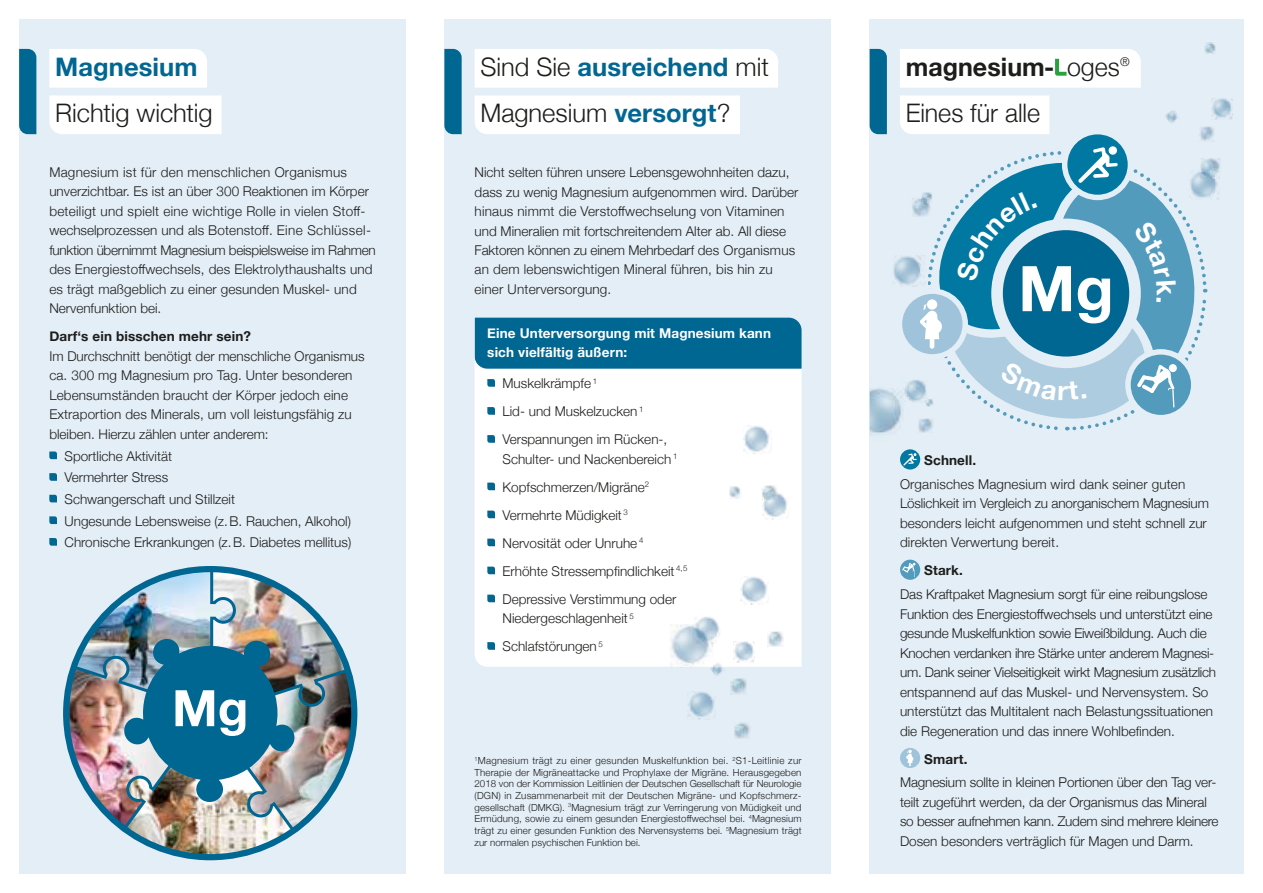
<style>
.page{position:relative;width:1263px;height:893px;background:#fff}
.page>*{position:absolute;margin:0;border:0;box-sizing:border-box;transform-origin:0 0}
.t1{font:700 63px "Helvetica Neue";color:#fff}
.t2{font:300 25.5px/46.5px "Helvetica Neue";color:#1d1d1b}
.t3{font:700 25.5px "Helvetica Neue";letter-spacing:.005em;color:#006692}
.t4{font:300 13.5px/19.5px "Helvetica Neue";color:#1d1d1b}
.t5{font:700 13.5px/19.5px "Helvetica Neue";letter-spacing:.01em;color:#fff}
.t6{font:700 13.5px "Helvetica Neue";letter-spacing:.01em;color:#1d1d1b}
.t7{font:300 9.75px/11.7px "Helvetica Neue";color:#1d1d1b;text-align:justify}
.s1{font-weight:700;color:#006692}
.s2{font-weight:700}
</style>
<div class="page">
<div style="left:444px;top:19px;width:387px;height:855px;background:#e4eef6"></div>
<div style="left:19px;top:19px;width:387px;height:855px;background:#e4eef6"></div>
<div style="left:870px;top:19px;width:374px;height:855px;background:#e4eef6"></div>
<svg style="left:49px;top:451px;width:8px;height:8px"></svg>
<svg style="left:49px;top:473px;width:8px;height:8px"></svg>
<svg style="left:49px;top:495px;width:8px;height:7px"></svg>
<svg style="left:49px;top:516px;width:8px;height:8px"></svg>
<svg style="left:49px;top:538px;width:8px;height:8px"></svg>
<div style="left:475px;top:369px;width:326px;height:298px;background:#fff"></div>
<div style="left:475px;top:318px;width:326px;height:51px;background:#006692"></div>
<svg style="left:487px;top:379px;width:8px;height:8px"></svg>
<svg style="left:487px;top:407px;width:8px;height:8px"></svg>
<svg style="left:487px;top:435px;width:8px;height:8px"></svg>
<svg style="left:487px;top:483px;width:8px;height:7px"></svg>
<svg style="left:487px;top:511px;width:8px;height:7px"></svg>
<svg style="left:487px;top:539px;width:8px;height:7px"></svg>
<svg style="left:487px;top:567px;width:8px;height:7px"></svg>
<svg style="left:487px;top:595px;width:8px;height:7px"></svg>
<svg style="left:487px;top:642px;width:8px;height:8px"></svg>
<img style="left:670px;top:624px;width:43px;height:43px">
<img style="left:740px;top:576px;width:28px;height:28px">
<img style="left:688px;top:691px;width:26px;height:28px">
<img style="left:734px;top:641px;width:21px;height:21px">
<img style="left:734px;top:723px;width:16px;height:16px">
<img style="left:731px;top:678px;width:16px;height:16px">
<img style="left:768px;top:631px;width:15px;height:16px">
<img style="left:762px;top:485px;width:15px;height:7px">
<img style="left:710px;top:668px;width:13px;height:8px">
<svg style="left:710px;top:661px;width:13px;height:7px"></svg>
<svg style="left:729px;top:486px;width:12px;height:12px"></svg>
<img style="left:762px;top:492px;width:27px;height:27px">
<img style="left:762px;top:492px;width:15px;height:9px">
<img style="left:694px;top:616px;width:26px;height:27px">
<img style="left:694px;top:624px;width:19px;height:19px">
<img style="left:743px;top:425px;width:28px;height:29px">
<div style="left:900px;top:449px;width:20px;height:20px;background:#0078a1;border-radius:50%"></div>
<svg style="left:903px;top:453px;width:14px;height:12px"></svg>
<div style="left:900px;top:560px;width:20px;height:20px;background:#529bbd;border-radius:50%"></div>
<svg style="left:902px;top:563px;width:13px;height:14px"></svg>
<div style="left:900px;top:748px;width:20px;height:20px;background:#9fc3da;border-radius:50%"></div>
<svg style="left:906px;top:750px;width:7px;height:16px"></svg>
<img style="left:870px;top:388px;width:33px;height:47px">
<img style="left:893px;top:256px;width:27px;height:31px">
<img style="left:904px;top:380px;width:16px;height:22px">
<img style="left:918px;top:419px;width:2px;height:14px">
<img style="left:912px;top:198px;width:8px;height:19px">
<img style="left:1208px;top:178px;width:11px;height:22px">
<img style="left:1212px;top:98px;width:21px;height:21px">
<img style="left:1199px;top:126px;width:15px;height:15px">
<svg style="left:1205px;top:43px;width:11px;height:11px"></svg>
<img style="left:1165px;top:111px;width:13px;height:12px">
<img style="left:1208px;top:158px;width:12px;height:12px">
<img style="left:1208px;top:170px;width:11px;height:8px">
<div style="left:902px;top:294px;width:60px;height:60px;background:#9fc3da;border-radius:50%"></div>
<div style="left:1067px;top:134px;width:61px;height:61px;background:#0078a1;border-radius:50%"></div>
<div style="left:49px;top:49px;width:158px;height:39px;background:#fff"></div>
<div style="left:49px;top:95px;width:173px;height:39px;background:#fff"></div>
<svg style="left:19px;top:49px;width:17px;height:85px"></svg>
<div style="left:475px;top:49px;width:303px;height:39px;background:#fff"></div>
<div style="left:475px;top:95px;width:265px;height:39px;background:#fff"></div>
<svg style="left:444px;top:49px;width:18px;height:85px;background:#0d6e98"></svg>
<div style="left:900px;top:95px;width:149px;height:39px;background:#fff"></div>
<div style="left:900px;top:49px;width:241px;height:39px;background:#fff"></div>
<svg style="left:870px;top:49px;width:17px;height:85px"></svg>
<div style="left:149px;top:651px;width:123px;height:124px;background:#006692;border-radius:50%"></div>
<img style="left:250px;top:673px;width:101px;height:154px">
<img style="left:233px;top:572px;width:111px;height:133px">
<img style="left:77px;top:572px;width:156px;height:96px">
<img style="left:69px;top:659px;width:99px;height:166px">
<img style="left:127px;top:767px;width:163px;height:87px">
<svg style="left:176px;top:690px;width:69px;height:46px"></svg>
<svg style="left:920px;top:142px;width:288px;height:291px"></svg>
<h2 class="t3" style="left:55px;top:47px;width:144px">Magnesium</h2>
<h2 class="t2" style="left:55px;top:88px;width:159px">Richtig wichtig</h2>
<p class="t4" style="left:49px;top:161px;width:328px">Magnesium ist für den menschlichen Organismus<br>un verzichtbar. Es ist an über 300 Reaktionen im Körper beteiligt und spielt eine wichtige Rolle in vielen Stoff&shy;wechsel prozessen und als Botenstoff. Eine Schlüssel&shy;funktion übernimmt Magnesium beispielsweise im Rahmen des Energiestoffwechsels, des Elektrolythaushalts und es trägt maßgeblich zu einer gesunden Muskel- und Nervenfunktion bei.</p>
<p class="t6" style="left:49px;top:326px;width:203px">Darf‘s ein bisschen mehr sein?</p>
<p class="t4" style="left:49px;top:345px;width:317px">Im Durchschnitt benötigt der menschliche Organismus ca. 300 mg Magnesium pro Tag. Unter besonderen Lebensumständen braucht der Körper jedoch eine Extraportion des Minerals, um voll leistungsfähig zu bleiben. Hierzu zählen unter anderem:</p>
<p class="t4" style="left:65px;top:444px;width:288px;line-height:21.6px">Sportliche Aktivität<br>Vermehrter Stress<br>Schwangerschaft und Stillzeit<br>Ungesunde Lebensweise (z. B. Rauchen, Alkohol)<br>Chronische Erkrankungen (z. B. Diabetes mellitus)</p>
<h2 class="t2" style="left:480px;top:42px;width:290px">Sind Sie <span class="s1">ausreichend</span> mit<br>Magnesium <span class="s1">versorgt</span>?</h2>
<h2 class="t2" style="left:906px;top:42px;width:225px"><span class="s2">magnesium-</span> oges<sup>®<br></sup>Eines für alle</h2>
<p class="t4" style="left:475px;top:161px;width:325px">Nicht selten führen unsere Lebensgewohnheiten dazu, dass zu wenig Magnesium aufgenommen wird. Darüber hinaus nimmt die Verstoffwechselung von Vitaminen und Mineralien mit fortschreitendem Alter ab. All diese Faktoren können zu einem Mehrbedarf des Organismus an dem lebenswichtigen Mineral führen, bis hin zu einer Unterversorgung.</p>
<p class="t5" style="left:487px;top:323px;width:285px">Eine Unterversorgung mit Magnesium kann sich vielfältig äußern:</p>
<p class="t4" style="left:502px;top:368px;width:166px;line-height:28px">Muskelkrämpfe <sup>1<br></sup>Lid- und Muskelzucken <sup>1<br></sup>Verspannungen im Rücken-,</p>
<p class="t4" style="left:502px;top:444px;width:187px;line-height:28px">Schulter- und Nackenbereich <sup>1<br></sup>Kopfschmerzen/Migräne<sup>2<br></sup>Vermehrte Müdigkeit <sup>3<br></sup>Nervosität oder Unruhe <sup>4<br></sup>Erhöhte Stressempfindlichkeit <sup>4,5<br></sup>Depressive Verstimmung oder</p>
<p class="t4" style="left:502px;top:603px;width:133px;line-height:28px">Niedergeschlagenheit <sup>5<br></sup>Schlafstörungen <sup>5</sup></p>
<p class="t7" style="left:475px;top:754px;width:329px"><sup>1</sup>Magnesium trägt zu einer gesunden Muskelfunktion bei. <sup>2</sup>S1-Leitlinie zur Therapie der Migräneattacke und Prophylaxe der Migräne. Herausgegeben 2018 von der Kommission Leitlinien der Deutschen Gesellschaft für Neurologie (DGN) in Zusammenarbeit mit der Deutschen Migräne- und Kopfschmerz&shy;gesellschaft (DMKG). <sup>3</sup>Magnesium trägt zur Verringerung von Müdigkeit und Ermüdung, sowie zu einem gesunden Energiestoffwechsel bei. <sup>4</sup>Magnesium trägt zu einer gesunden Funktion des Nervensystems bei. <sup>5</sup>Magnesium trägt zur normalen psychischen Funktion bei.</p>
<h1 class="t1" style="left:1018px;top:239px;width:97px">Mg</h1>
<p class="t6" style="left:924px;top:450px;width:53px">Schnell.</p>
<p class="t4" style="left:900px;top:473px;width:310px">Organisches Magnesium wird dank seiner guten Löslichkeit im Vergleich zu anorganischem Magnesium besonders leicht aufgenommen und steht schnell zur direkten Verwertung bereit.</p>
<p class="t6" style="left:924px;top:560px;width:40px">Stark.</p>
<p class="t4" style="left:900px;top:583px;width:318px">Das Kraftpaket Magnesium sorgt für eine reibungslose Funktion des Energiestoffwechsels und unterstützt eine gesunde Muskelfunktion sowie Eiweißbildung. Auch die Knochen verdanken ihre Stärke unter anderem Magnesi&shy;um. Dank seiner Vielseitigkeit wirkt Magnesium zusätzlich entspannend auf das Muskel- und Nervensystem. So unterstützt das Multitalent nach Belastungssituationen die Regeneration und das innere Wohlbefinden.</p>
<p class="t6" style="left:924px;top:748px;width:45px">Smart.</p>
<p class="t4" style="left:900px;top:772px;width:320px">Magnesium sollte in kleinen Portionen über den Tag ver&shy;teilt zugeführt werden, da der Organismus das Mineral so besser aufnehmen kann. Zudem sind mehrere kleinere Dosen besonders verträglich für Magen und Darm.</p>
</div>
